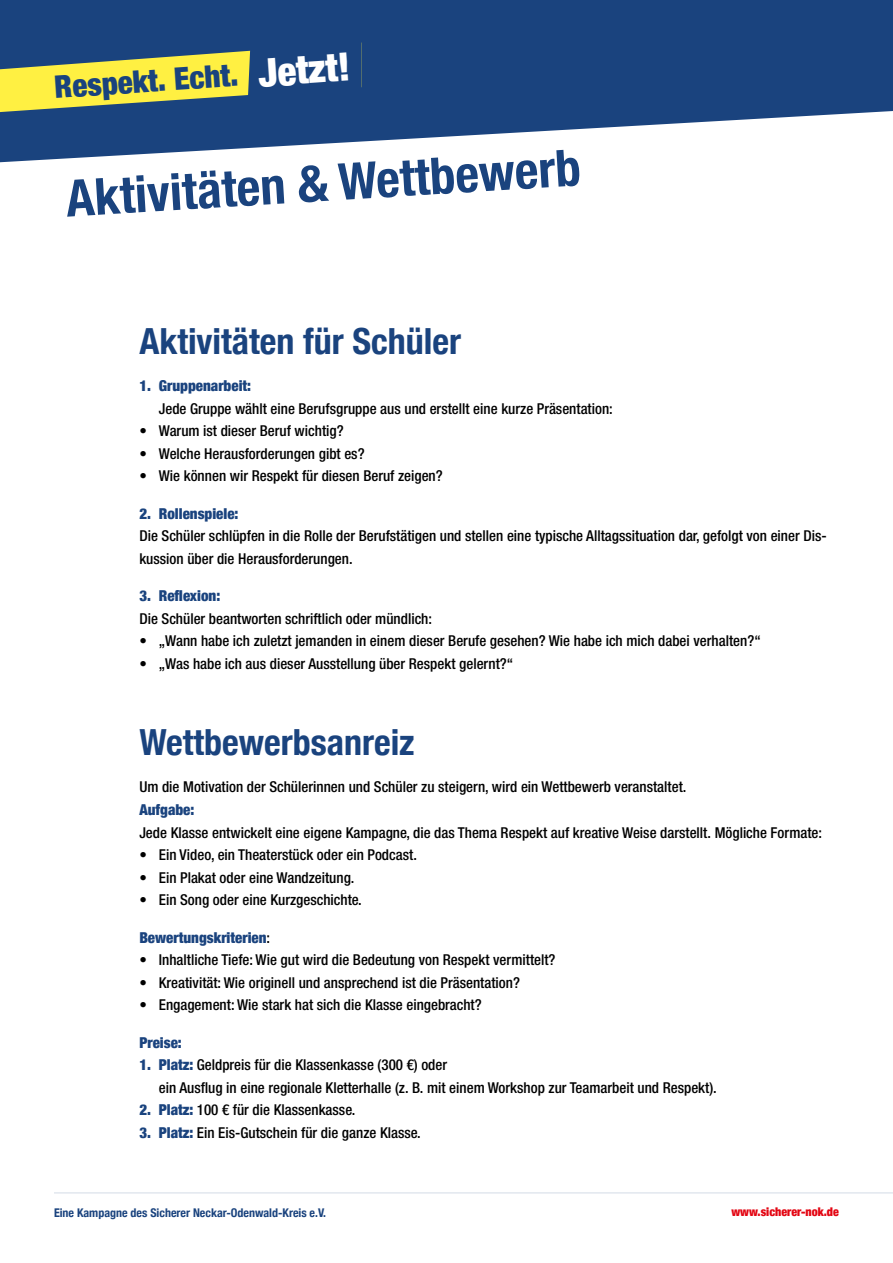
<style>
.page{position:relative;width:893px;height:1263px;background:#fff}
.page>*{position:absolute;margin:0;border:0;box-sizing:border-box;transform-origin:0 0}
.t1{font:700 condensed 51px "Helvetica Neue";color:#1a437e}
.t2{font:700 condensed 36px "Helvetica Neue";color:#1a437e}
.t3{font:900 condensed 31.05px "Helvetica Neue";color:#1a437e}
.t4{font:500 condensed 15px/22.5px "Helvetica Neue LT Std";color:#000}
.t5{font:900 condensed 15px "Helvetica Neue";color:#1a437e}
.t6{font:700 condensed 12px "Helvetica Neue";color:#1a437e}
.t7{font:900 condensed 12px "Helvetica Neue";color:#e30613}
.s1{font-size:39px;color:#fff}
.s2{font-family:"Helvetica Neue LT Std";font-weight:500;color:#000}
.s3{font-family:"Helvetica Neue";font-weight:900;color:#1a437e}
</style>
<div class="page">
<hr style="left:54px;top:1193px;width:839px;height:1px;background:#1a437e">
<svg style="left:0;top:0;width:893px;height:162px;fill:#1a437e"></svg>
<svg style="left:0;top:38px;width:361px;height:75px;background:#758866"></svg>
<h3 class="t3" style="left:53px;top:62px;width:298px;rotate:-4deg">Respekt. Echt. <span class="s1">Jetzt!</span></h3>
<h1 class="t1" style="left:63px;top:158px;width:517px;rotate:-4deg">Aktivitäten &amp; Wettbewerb</h1>
<h2 class="t2" style="left:139px;top:311px;width:323px">Aktivitäten für Schüler</h2>
<p class="t5" style="left:139px;top:373px;width:113px">1. Gruppenarbeit:</p>
<p class="t4" style="left:159px;top:397px;width:456px">Jede Gruppe wählt eine Berufsgruppe aus und erstellt eine kurze Präsentation:</p>
<p class="t4" style="left:139px;top:419px;width:206px">• Warum ist dieser Beruf wichtig?</p>
<p class="t4" style="left:139px;top:442px;width:227px">• Welche Herausforderungen gibt es?</p>
<p class="t4" style="left:139px;top:464px;width:305px">• Wie können wir Respekt für diesen Beruf zeigen?</p>
<p class="t5" style="left:139px;top:501px;width:101px">2. Rollenspiele:</p>
<p class="t4" style="left:139px;top:524px;width:689px">Die Schüler schlüpfen in die Rolle der Berufstätigen und stellen eine typische Alltagssituation dar, gefolgt von einer Dis&shy;kussion über die Herausforderungen.</p>
<p class="t5" style="left:139px;top:583px;width:82px">3. Reflexion:</p>
<p class="t4" style="left:139px;top:607px;width:294px">Die Schüler beantworten schriftlich oder mündlich:</p>
<p class="t4" style="left:139px;top:629px;width:623px">• „Wann habe ich zuletzt jemanden in einem dieser Berufe gesehen? Wie habe ich mich dabei verhalten?“</p>
<p class="t4" style="left:139px;top:652px;width:375px">• „Was habe ich aus dieser Ausstellung über Respekt gelernt?“</p>
<h2 class="t2" style="left:139px;top:712px;width:277px">Wettbewerbsanreiz</h2>
<p class="t4" style="left:139px;top:776px;width:549px">Um die Motivation der Schülerinnen und Schüler zu steigern, wird ein Wettbewerb veranstaltet.</p>
<p class="t5" style="left:139px;top:797px;width:57px">Aufgabe:</p>
<p class="t4" style="left:139px;top:821px;width:684px">Jede Klasse entwickelt eine eigene Kampagne, die das Thema Respekt auf kreative Weise darstellt. Mögliche Formate:</p>
<p class="t4" style="left:139px;top:843px;width:279px">• Ein Video, ein Theaterstück oder ein Podcast.</p>
<p class="t4" style="left:139px;top:866px;width:216px">• Ein Plakat oder eine Wandzeitung.</p>
<p class="t4" style="left:139px;top:888px;width:224px">• Ein Song oder eine Kurzgeschichte.</p>
<p class="t5" style="left:139px;top:925px;width:132px">Bewertungskriterien<span class="s2">:</span></p>
<p class="t4" style="left:139px;top:948px;width:418px">• Inhaltliche Tiefe: Wie gut wird die Bedeutung von Respekt vermittelt?</p>
<p class="t4" style="left:139px;top:971px;width:382px">• Kreativität: Wie originell und ansprechend ist die Präsentation?</p>
<p class="t4" style="left:139px;top:993px;width:344px">• Engagement: Wie stark hat sich die Klasse eingebracht?</p>
<p class="t5" style="left:139px;top:1030px;width:44px">Preise:</p>
<p class="t4" style="left:159px;top:1053px;width:560px;text-indent:-20px"><span class="s3">1. Platz:</span> Geldpreis für die Klassenkasse (300 €) oder<br>ein Ausflug in eine regionale Kletterhalle (z. B. mit einem Workshop zur Teamarbeit und Respekt).</p>
<p class="t4" style="left:139px;top:1098px;width:218px"><span class="s3">2. Platz:</span> 100 € für die Klassenkasse.</p>
<p class="t4" style="left:139px;top:1121px;width:283px"><span class="s3">3. Platz:</span> Ein Eis-Gutschein für die ganze Klasse.</p>
<p class="t6" style="left:54px;top:1202px;width:274px">Eine Kampagne des Sicherer Neckar-Odenwald-Kreis e.V.</p>
<p class="t7" style="left:731px;top:1202px;width:109px">www.sicherer-nok.de</p>
</div>
